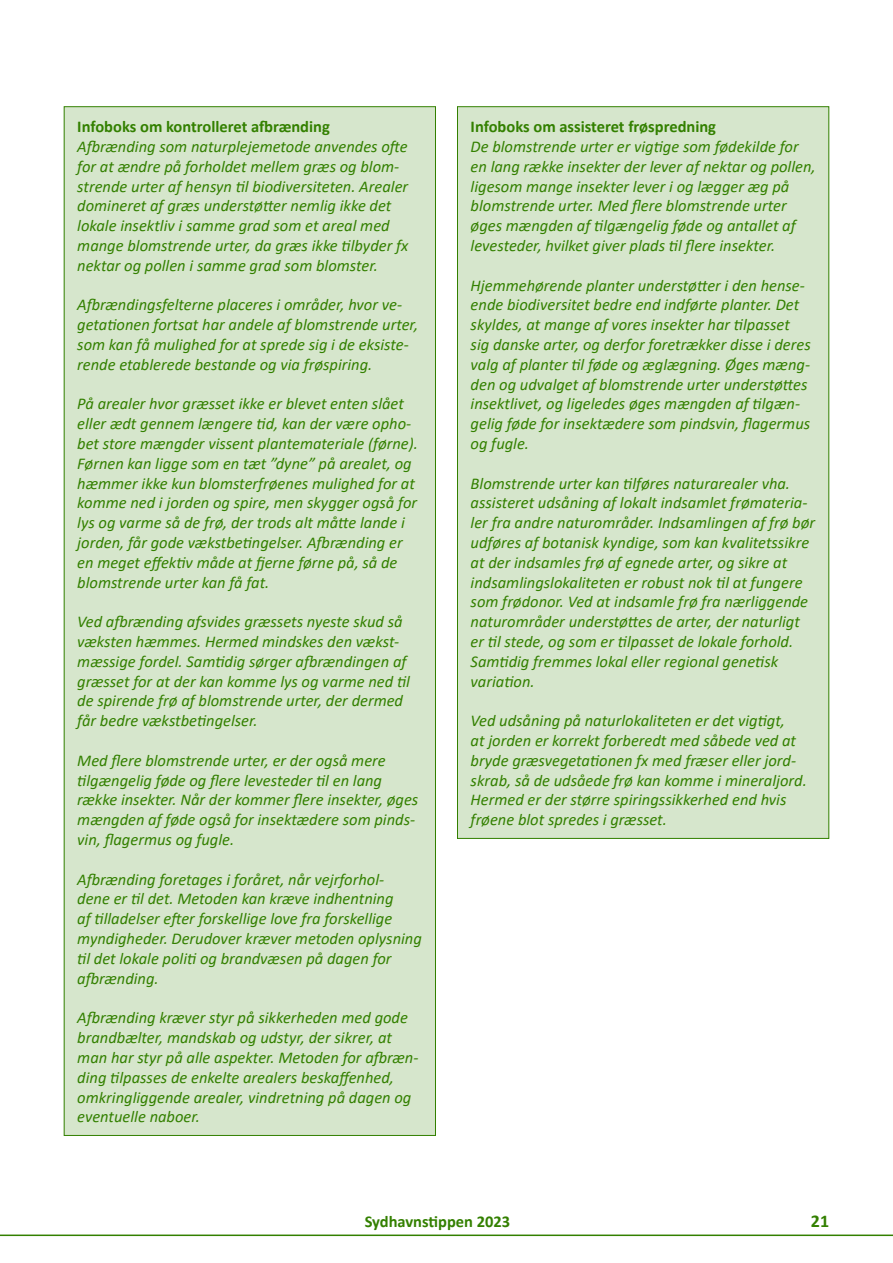
<style>
.page{position:relative;width:893px;height:1263px;background:#fff}
.page>*{position:absolute;margin:0;border:0;box-sizing:border-box;transform-origin:0 0}
.t1{font:700 18px "Calibri";color:#338000}
.t2{font:italic 16.5px/19.8px "Calibri";color:#338000}
.t3{font:700 16.5px "Calibri";color:#338000}
</style>
<div class="page">
<svg style="left:0;top:1234px;width:893px;height:3px"></svg>
<div style="left:64px;top:107px;width:371px;height:1028px;background:#d6e6cc"></div>
<div style="left:457px;top:107px;width:372px;height:731px;background:#d6e6cc"></div>
<p class="t3" style="left:77px;top:115px;width:254px">Infoboks om kontrolleret afbrænding</p>
<p class="t2" style="left:77px;top:136px;width:332px">Afbrænding som naturplejemetode anvendes ofte for at ændre på forholdet mellem græs og blom&shy;strende urter af hensyn til biodiversiteten. Arealer domineret af græs understøtter nemlig ikke det lokale insektliv i samme grad som et areal med mange blomstrende urter, da græs ikke tilbyder fx nektar og pollen i samme grad som blomster.</p>
<p class="t2" style="left:77px;top:294px;width:342px">Afbrændingsfelterne placeres i områder, hvor ve&shy;getationen fortsat har andele af blomstrende urter, som kan få mulighed for at sprede sig i de eksiste&shy;rende etablerede bestande og via frøspiring.</p>
<p class="t2" style="left:77px;top:393px;width:342px">På arealer hvor græsset ikke er blevet enten slået eller ædt gennem længere tid, kan der være opho&shy;bet store mængder vissent plantemateriale (førne).<br>Førnen kan ligge som en tæt ”dyne” på arealet, og hæmmer ikke kun blomsterfrøenes mulighed for at komme ned i jorden og spire, men skygger også for lys og varme så de frø, der trods alt måtte lande i jorden, får gode vækstbetingelser. Afbrænding er en meget effektiv måde at fjerne førne på, så de blomstrende urter kan få fat.</p>
<p class="t2" style="left:77px;top:611px;width:334px">Ved afbrænding afsvides græssets nyeste skud så væksten hæmmes. Hermed mindskes den vækst&shy;mæssige fordel. Samtidig sørger afbrændingen af græsset for at der kan komme lys og varme ned til de spirende frø af blomstrende urter, der dermed får bedre vækstbetingelser.</p>
<p class="t2" style="left:77px;top:750px;width:343px">Med flere blomstrende urter, er der også mere tilgængelig føde og flere levesteder til en lang række insekter. Når der kommer flere insekter, øges mængden af føde også for insektædere som pinds&shy;vin, flagermus og fugle.</p>
<p class="t2" style="left:77px;top:868px;width:346px">Afbrænding foretages i foråret, når vejrforhol-<br>dene er til det. Metoden kan kræve indhentning<br>af tilladelser efter forskellige love fra forskellige myndigheder. Derudover kræver metoden oplysning til det lokale politi og brandvæsen på dagen for afbrænding.</p>
<p class="t2" style="left:77px;top:1007px;width:343px">Afbrænding kræver styr på sikkerheden med gode brandbælter, mandskab og udstyr, der sikrer, at man har styr på alle aspekter. Metoden for afbræn&shy;ding tilpasses de enkelte arealers beskaffenhed, omkringliggende arealer, vindretning på dagen og eventuelle naboer.</p>
<p class="t3" style="left:471px;top:115px;width:247px">Infoboks om assisteret frøspredning</p>
<p class="t2" style="left:471px;top:136px;width:347px">De blomstrende urter er vigtige som fødekilde for en lang række insekter der lever af nektar og pollen, ligesom mange insekter lever i og lægger æg på blomstrende urter. Med flere blomstrende urter øges mængden af tilgængelig føde og antallet af levesteder, hvilket giver plads til flere insekter.</p>
<p class="t2" style="left:471px;top:274px;width:342px">Hjemmehørende planter understøtter i den hense&shy;ende biodiversitet bedre end indførte planter. Det skyldes, at mange af vores insekter har tilpasset sig danske arter, og derfor foretrækker disse i deres valg af planter til føde og æglægning. Øges mæng&shy;den og udvalget af blomstrende urter understøttes insektlivet, og ligeledes øges mængden af tilgæn&shy;gelig føde for insektædere som pindsvin, flagermus og fugle.</p>
<p class="t2" style="left:471px;top:472px;width:346px">Blomstrende urter kan tilføres naturarealer vha. assisteret udsåning af lokalt indsamlet frømateria&shy;ler fra andre naturområder. Indsamlingen af frø bør udføres af botanisk kyndige, som kan kvalitetssikre at der indsamles frø af egnede arter, og sikre at indsamlingslokaliteten er robust nok til at fungere som frødonor. Ved at indsamle frø fra nærliggende naturområder understøttes de arter, der naturligt er til stede, og som er tilpasset de lokale forhold.<br>Samtidig fremmes lokal eller regional genetisk variation.</p>
<p class="t2" style="left:471px;top:710px;width:338px">Ved udsåning på naturlokaliteten er det vigtigt,<br>at jorden er korrekt forberedt med såbede ved at bryde græsvegetationen fx med fræser eller jord&shy;skrab, så de udsåede frø kan komme i mineraljord.<br>Hermed er der større spiringssikkerhed end hvis frøene blot spredes i græsset.</p>
<p class="t3" style="left:365px;top:1210px;width:147px">Sydhavnstippen 2023</p>
<p class="t1" style="left:811px;top:1208px;width:20px">21</p>
</div>
